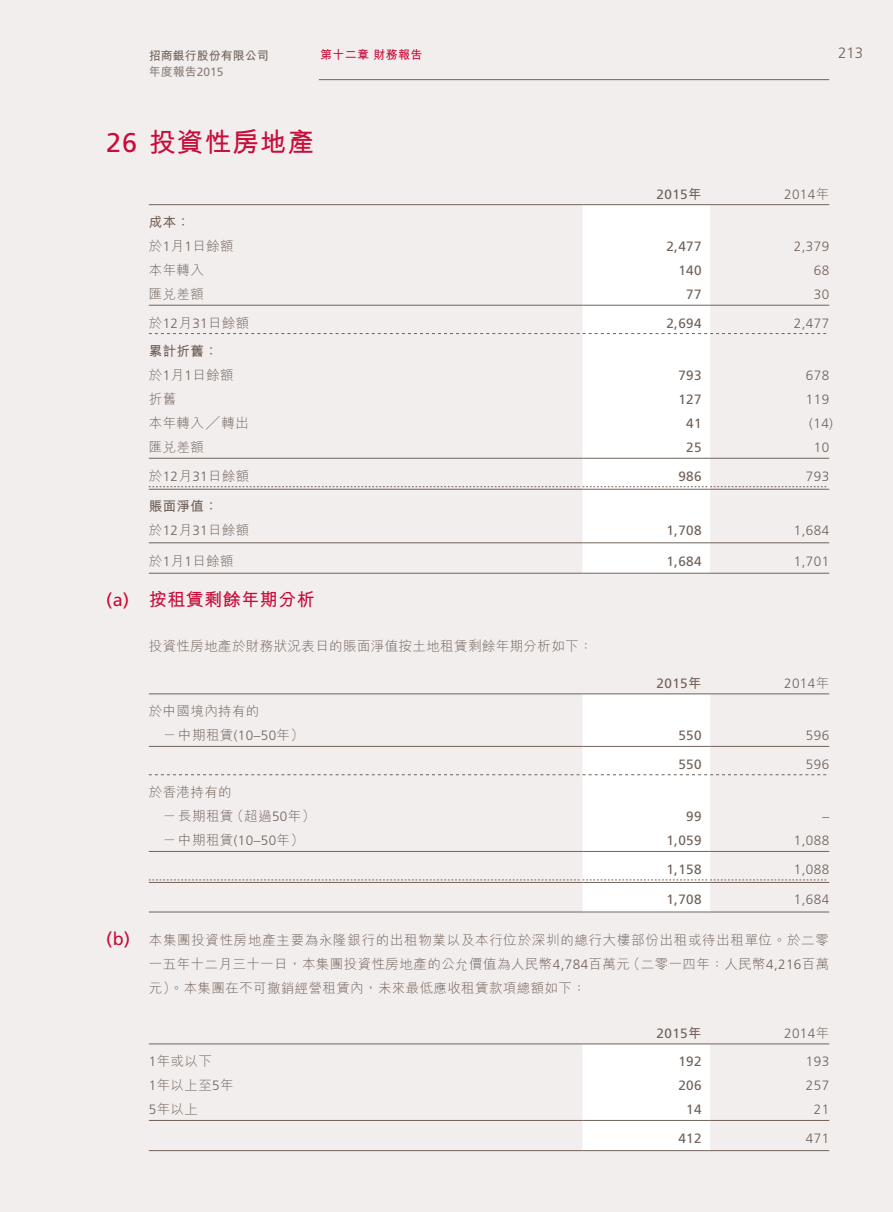
<style>
.page{position:relative;width:893px;height:1212px;background:#f2eeee}
.page>*{position:absolute;margin:0;border:0;box-sizing:border-box;transform-origin:0 0}
.t1{font:700 27px "M Hei HK";letter-spacing:.03em;color:#c80d3a}
.t2{font:700 18px "M Hei HK";letter-spacing:.03em;color:#c80d3a}
.t3{font:300 15px "Frutiger LT Std";color:#716259}
.t4{font:300 13.5px/24px "M Hei HK";letter-spacing:.03em;color:#716259}
.t5{font:13.5px "Frutiger LT Std";letter-spacing:.03em;color:#716259}
.t6{font:300 13.5px "Frutiger LT Std";letter-spacing:.03em;color:#716259}
.t7{font:700 13.5px/24px "M Hei HK";letter-spacing:.03em;color:#716259}
.t8{font:700 12px "M Hei HK";color:#716259}
.t9{font:700 12px "M Hei HK";letter-spacing:.03em;color:#c80d3a}
.t10{font:700 12px "M Hei HK";color:#8c7f78}
.s1{font-family:"Frutiger LT Std";font-weight:400}
.s2{font-weight:700}
.s3{font-family:"Frutiger LT Std"}
.s4{font-family:"M Hei HK";font-weight:700}
.s5{font-family:"M Hei HK"}
.s6{font-weight:300}
.s7{font-family:"Frutiger LT Std";font-weight:300}
.s8{font-family:"Frutiger LT Std";font-weight:400;font-size:18px;color:#c80d3a}
</style>
<div class="page">
<hr style="left:319px;top:79px;width:510px;height:1px;background:#716259">
<div style="left:583px;top:205px;width:127px;height:368px;background:#fff"></div>
<hr style="left:149px;top:204px;width:434px;height:1px;background:#716259">
<hr style="left:583px;top:204px;width:127px;height:1px;background:#716259">
<hr style="left:710px;top:204px;width:119px;height:1px;background:#716259">
<hr style="left:149px;top:305px;width:434px;height:1px;background:#716259">
<hr style="left:583px;top:305px;width:127px;height:1px;background:#716259">
<hr style="left:710px;top:305px;width:119px;height:1px;background:#716259">
<svg style="left:149px;top:333px;width:677px;height:1px"></svg>
<hr style="left:149px;top:458px;width:434px;height:1px;background:#716259">
<hr style="left:583px;top:458px;width:127px;height:1px;background:#716259">
<hr style="left:710px;top:458px;width:119px;height:1px;background:#716259">
<hr style="left:149px;top:489px;width:434px;height:1px;background:#716259">
<hr style="left:583px;top:489px;width:127px;height:1px;background:#716259">
<svg style="left:149px;top:486px;width:677px;height:1px"></svg>
<hr style="left:710px;top:489px;width:119px;height:1px;background:#716259">
<hr style="left:149px;top:542px;width:434px;height:1px;background:#716259">
<hr style="left:583px;top:542px;width:127px;height:1px;background:#716259">
<hr style="left:710px;top:542px;width:119px;height:1px;background:#716259">
<hr style="left:149px;top:573px;width:434px;height:1px;background:#716259">
<hr style="left:583px;top:573px;width:127px;height:1px;background:#716259">
<hr style="left:710px;top:573px;width:119px;height:1px;background:#716259">
<hr style="left:710px;top:694px;width:119px;height:1px;background:#716259">
<hr style="left:710px;top:746px;width:119px;height:1px;background:#716259">
<hr style="left:710px;top:851px;width:119px;height:1px;background:#716259">
<svg style="left:149px;top:694px;width:677px;height:217px"></svg>
<hr style="left:710px;top:882px;width:119px;height:1px;background:#716259">
<hr style="left:149px;top:911px;width:434px;height:1px;background:#716259">
<hr style="left:583px;top:911px;width:127px;height:1px;background:#716259">
<hr style="left:710px;top:911px;width:119px;height:1px;background:#716259">
<div style="left:583px;top:1045px;width:127px;height:105px;background:#fff"></div>
<hr style="left:149px;top:1044px;width:434px;height:1px;background:#716259">
<hr style="left:583px;top:1044px;width:127px;height:1px;background:#716259">
<hr style="left:710px;top:1044px;width:119px;height:1px;background:#716259">
<hr style="left:149px;top:1120px;width:434px;height:1px;background:#716259">
<hr style="left:583px;top:1120px;width:127px;height:1px;background:#716259">
<hr style="left:710px;top:1120px;width:119px;height:1px;background:#716259">
<hr style="left:149px;top:1150px;width:434px;height:1px;background:#716259">
<hr style="left:583px;top:1150px;width:127px;height:1px;background:#716259">
<hr style="left:710px;top:1150px;width:119px;height:1px;background:#716259">
<p class="t8" style="left:149px;top:46px;width:121px">招商銀行股份有限公司</p>
<p class="t9" style="left:320px;top:46px;width:104px">第十二章財務報告</p>
<p class="t10" style="left:149px;top:63px;width:76px">年度報告<span class="s1">2015</span></p>
<p class="t3" style="left:838px;top:45px;width:27px">213</p>
<h1 class="t1" style="left:106px;top:122px;width:210px"><span class="s1">26</span> 投資性房地產</h1>
<p class="t4" style="left:149px;top:210px;width:86px"><span class="s2">成本：<br></span>於<span class="s3">1</span>月<span class="s3">1</span>日餘額</p>
<p class="t5" style="left:657px;top:186px;width:47px">2015<span class="s4">年</span></p>
<p class="t6" style="left:784px;top:186px;width:47px">2014<span class="s5">年</span></p>
<p class="t5" style="left:666px;top:239px;width:37px">2,477</p>
<p class="t6" style="left:794px;top:239px;width:37px">2,379</p>
<p class="t4" style="left:149px;top:258px;width:57px">本年轉入</p>
<p class="t5" style="left:678px;top:263px;width:25px">140</p>
<p class="t6" style="left:814px;top:263px;width:17px">68</p>
<p class="t4" style="left:149px;top:282px;width:57px">匯兌差額</p>
<p class="t5" style="left:686px;top:287px;width:17px">77</p>
<p class="t6" style="left:814px;top:287px;width:17px">30</p>
<p class="t4" style="left:149px;top:310px;width:102px">於<span class="s3">12</span>月<span class="s3">31</span>日餘額</p>
<p class="t5" style="left:666px;top:315px;width:37px">2,694</p>
<p class="t6" style="left:794px;top:315px;width:37px">2,477</p>
<p class="t7" style="left:149px;top:338px;width:86px">累計折舊：<span class="s6">於</span><span class="s7">1</span><span class="s6">月</span><span class="s7">1</span><span class="s6">日餘額</span></p>
<p class="t5" style="left:678px;top:368px;width:25px">793</p>
<p class="t6" style="left:806px;top:368px;width:25px">678</p>
<p class="t4" style="left:149px;top:387px;width:29px">折舊</p>
<p class="t5" style="left:678px;top:392px;width:25px">127</p>
<p class="t6" style="left:806px;top:392px;width:25px">119</p>
<p class="t4" style="left:149px;top:411px;width:102px">本年轉入╱轉出</p>
<p class="t5" style="left:686px;top:416px;width:17px">41</p>
<p class="t6" style="left:809px;top:416px;width:25px">(14)</p>
<p class="t4" style="left:149px;top:435px;width:57px">匯兌差額</p>
<p class="t5" style="left:686px;top:440px;width:17px">25</p>
<p class="t6" style="left:814px;top:440px;width:17px">10</p>
<p class="t4" style="left:149px;top:463px;width:102px">於<span class="s3">12</span>月<span class="s3">31</span>日餘額</p>
<p class="t5" style="left:678px;top:468px;width:25px">986</p>
<p class="t6" style="left:806px;top:468px;width:25px">793</p>
<p class="t7" style="left:149px;top:493px;width:102px">賬面淨值：<span class="s6">於</span><span class="s7">12</span><span class="s6">月</span><span class="s7">31</span><span class="s6">日餘額</span></p>
<p class="t5" style="left:666px;top:522px;width:37px">1,708</p>
<p class="t6" style="left:794px;top:523px;width:37px">1,684</p>
<p class="t4" style="left:149px;top:548px;width:86px">於<span class="s3">1</span>月<span class="s3">1</span>日餘額</p>
<p class="t5" style="left:666px;top:553px;width:37px">1,684</p>
<p class="t6" style="left:794px;top:553px;width:37px">1,701</p>
<h2 class="t2" style="left:106px;top:586px;width:210px"><span class="s1">(a)</span> 按租賃剩餘年期分析</h2>
<p class="t4" style="left:149px;top:634px;width:445px">投資性房地產於財務狀況表日的賬面淨值按土地租賃剩餘年期分析如下：</p>
<p class="t5" style="left:657px;top:675px;width:47px">2015<span class="s4">年</span></p>
<p class="t6" style="left:784px;top:675px;width:47px">2014<span class="s5">年</span></p>
<p class="t4" style="left:163px;top:699px;width:143px;text-indent:-14px">於中國境內持有的<br>－中期租賃<span class="s3">(10–50</span>年）</p>
<p class="t5" style="left:678px;top:728px;width:25px">550</p>
<p class="t6" style="left:806px;top:728px;width:25px">596</p>
<p class="t5" style="left:678px;top:756px;width:25px">550</p>
<p class="t6" style="left:806px;top:757px;width:25px">596</p>
<p class="t4" style="left:163px;top:780px;width:154px;text-indent:-14px">於香港持有的<br>－長期租賃（超過<span class="s3">50</span>年）</p>
<p class="t5" style="left:686px;top:809px;width:17px">99</p>
<p class="t6" style="left:822px;top:809px;width:8px">–</p>
<p class="t4" style="left:163px;top:828px;width:143px">－中期租賃<span class="s3">(10–50</span>年）</p>
<p class="t5" style="left:666px;top:833px;width:37px">1,059</p>
<p class="t6" style="left:794px;top:833px;width:37px">1,088</p>
<p class="t5" style="left:666px;top:861px;width:37px">1,158</p>
<p class="t6" style="left:794px;top:862px;width:37px">1,088</p>
<p class="t5" style="left:666px;top:892px;width:37px">1,708</p>
<p class="t6" style="left:794px;top:892px;width:37px">1,684</p>
<p class="t4" style="left:149px;top:927px;width:682px;text-align:justify;text-indent:-43px"><span class="s8">(b)</span> 本集團投資性房地產主要為永隆銀行的出租物業以及本行位於深圳的總行大樓部份出租或待出租單位。於二零一五年十二月三十一日，本集團投資性房地產的公允價值為人民幣<span class="s3">4,784</span>百萬元（二零一四年：人民幣<span class="s3">4,216</span>百萬元）。本集團在不可撤銷經營租賃內，未來最低應收租賃款項總額如下：</p>
<p class="t5" style="left:657px;top:1025px;width:47px">2015<span class="s4">年</span></p>
<p class="t6" style="left:784px;top:1025px;width:47px">2014<span class="s5">年</span></p>
<p class="t4" style="left:149px;top:1049px;width:65px"><span class="s3">1</span>年或以下</p>
<p class="t5" style="left:678px;top:1054px;width:25px">192</p>
<p class="t6" style="left:806px;top:1054px;width:25px">193</p>
<p class="t4" style="left:149px;top:1073px;width:86px"><span class="s3">1</span>年以上至<span class="s3">5</span>年</p>
<p class="t5" style="left:678px;top:1078px;width:25px">206</p>
<p class="t6" style="left:806px;top:1078px;width:25px">257</p>
<p class="t4" style="left:149px;top:1097px;width:51px"><span class="s3">5</span>年以上</p>
<p class="t5" style="left:686px;top:1102px;width:17px">14</p>
<p class="t6" style="left:814px;top:1102px;width:17px">21</p>
<p class="t5" style="left:678px;top:1130px;width:25px">412</p>
<p class="t6" style="left:806px;top:1130px;width:25px">471</p>
</div>
